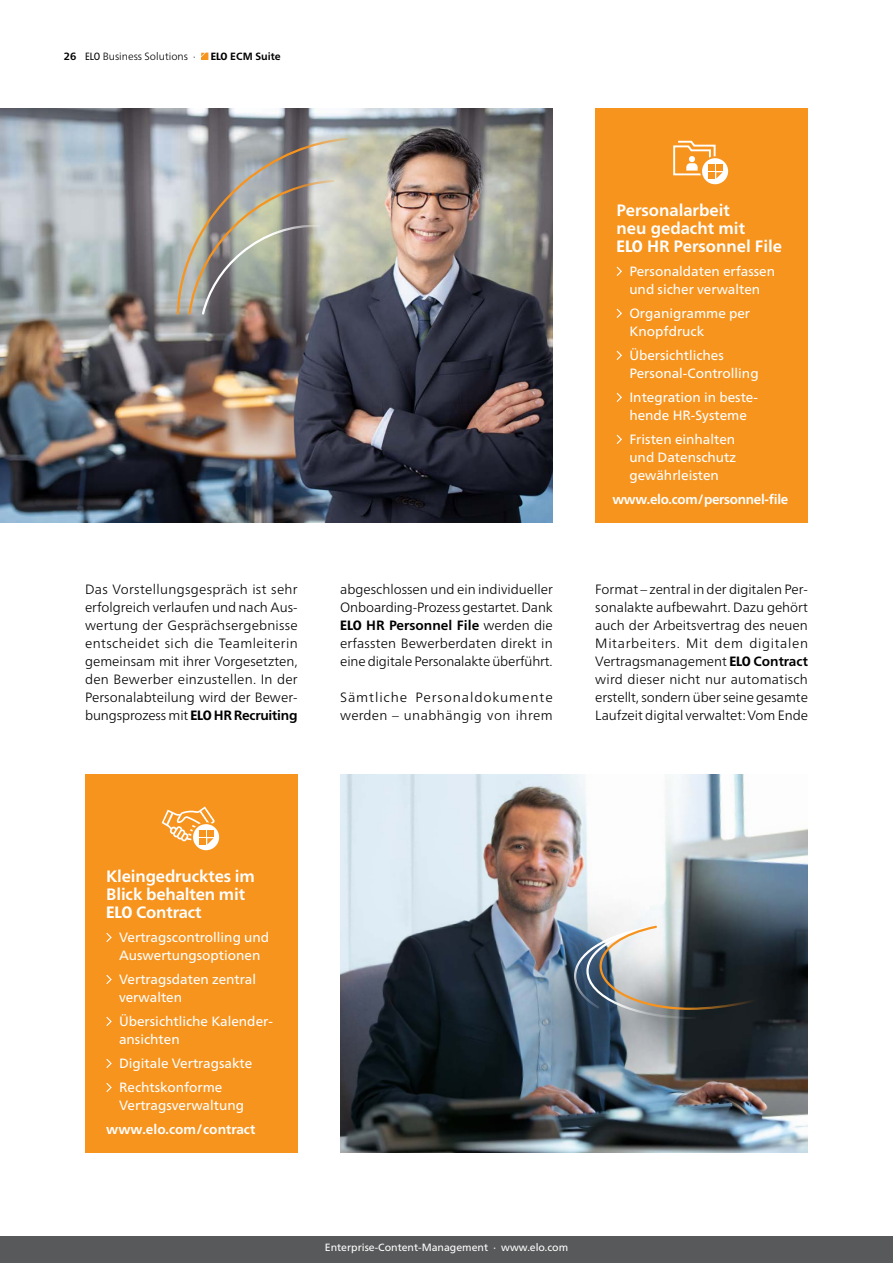
<style>
.page{position:relative;width:893px;height:1263px;background:#fff}
.page>*{position:absolute;margin:0;border:0;box-sizing:border-box;transform-origin:0 0}
.Infobox_HL_11_12_Ver{font:700 16.5px/18px "Frutiger Neue LTW1 G";letter-spacing:-.01em;color:#fff}
.Fließtext_Content_9{font:300 13.5px/18px "Frutiger Neue LTW1 G";color:#000;text-align:justify}
.Infobox_Aufzählung_9{font:13.5px/18px "Frutiger Neue LTW1 G";color:#fff}
.Fließtext_Content_9-2{font:300 13.5px/18px "Frutiger Neue LTW1 G";letter-spacing:.055em;color:#000}
.Infobox_URL{font:700 13.5px "Frutiger Neue LTW1 G";letter-spacing:-.02em;color:#fff}
.Infobox_URL-2{font:700 13.5px "Frutiger Neue LTW1 G";color:#fff}
.t1{font:10.5px "Frutiger Neue LTW1 G";color:#fff}
.t2{font:300 10.5px "Frutiger Neue LTW1 G";color:#000}
.t3{font:700 10.5px "Frutiger Neue LTW1 G";color:#000}
.s1{font-weight:700}
.s2{font-weight:400;font-stretch:condensed}
.s3{font-weight:800;font-stretch:condensed}
</style>
<div class="page">
<img style="left:340px;top:774px;width:468px;height:378px">
<img style="left:0;top:108px;width:553px;height:414px">
<svg style="left:573px;top:924px;width:215px;height:96px;background:#60676c"></svg>
<svg style="left:176px;top:137px;width:173px;height:179px;background:#a09f97"></svg>
<div style="left:85px;top:774px;width:213px;height:378px;background:#f7941e"></div>
<svg style="left:106px;top:933px;width:6px;height:9px"></svg>
<svg style="left:106px;top:975px;width:6px;height:9px"></svg>
<svg style="left:106px;top:1017px;width:6px;height:9px"></svg>
<svg style="left:106px;top:1059px;width:6px;height:9px"></svg>
<svg style="left:106px;top:1083px;width:6px;height:9px"></svg>
<svg style="left:162px;top:806px;width:58px;height:45px"></svg>
<div style="left:595px;top:108px;width:213px;height:414px;background:#f7941e"></div>
<svg style="left:616px;top:266px;width:6px;height:10px"></svg>
<svg style="left:616px;top:308px;width:6px;height:10px"></svg>
<svg style="left:616px;top:350px;width:6px;height:10px"></svg>
<svg style="left:616px;top:392px;width:6px;height:10px"></svg>
<svg style="left:616px;top:434px;width:6px;height:10px"></svg>
<svg style="left:673px;top:140px;width:56px;height:45px"></svg>
<svg style="left:201px;top:53px;width:7px;height:7px"></svg>
<div style="left:0;top:1236px;width:893px;height:27px;background:#58595b"></div>
<p class="t2" style="left:64px;top:50px;width:133px"><span class="s1">26</span> <span class="s2">ELO</span> Business Solutions ·</p>
<p class="t3" style="left:211px;top:50px;width:71px"><span class="s3">ELO</span> ECM Suite</p>
<p class="Fließtext_Content_9" style="left:85px;top:580px;width:214px">Das Vorstellungsgespräch ist sehr erfolgreich verlaufen und nach Aus&shy;wertung der Gesprächsergebnisse entscheidet sich die Teamleiterin gemeinsam mit ihrer Vorgesetzten, den Bewerber einzustellen. In der Personalabteilung wird der Bewer&shy;bungsprozess mit <span class="s3">ELO</span> <span class="s1">HR Recruiting</span></p>
<p class="Fließtext_Content_9" style="left:340px;top:580px;width:214px">abgeschlossen und ein individueller Onboarding-Prozess gestartet. Dank <span class="s3">ELO</span> <span class="s1">HR Personnel File</span> werden die erfassten Bewerberdaten direkt in eine digitale Personalakte überführt.</p>
<p class="Fließtext_Content_9-2" style="left:340px;top:688px;width:214px">Sämtliche Personaldokumente werden – unabhängig von ihrem</p>
<p class="Infobox_HL_11_12_Ver" style="left:617px;top:201px;width:167px">Personalarbeit<br>neu gedacht mit<br><span class="s3">ELO</span> HR Personnel File</p>
<p class="Infobox_Aufzählung_9" style="left:629px;top:262px;width:147px">Personaldaten erfassen und sicher verwalten</p>
<p class="Infobox_Aufzählung_9" style="left:629px;top:304px;width:122px">Organigramme per<br>Knopfdruck</p>
<p class="Infobox_Aufzählung_9" style="left:629px;top:346px;width:131px">Übersichtliches<br>Personal-Controlling</p>
<p class="Infobox_Aufzählung_9" style="left:629px;top:388px;width:130px">Integration in beste&shy;hende HR-Systeme</p>
<p class="Infobox_Aufzählung_9" style="left:629px;top:430px;width:108px;text-align:justify">Fristen einhalten und Datenschutz gewährleisten</p>
<p class="Infobox_URL" style="left:612px;top:491px;width:177px">www.elo.com/personnel-file</p>
<p class="Fließtext_Content_9" style="left:595px;top:580px;width:214px">Format – zentral in der digitalen Per&shy;sonalakte aufbewahrt. Dazu gehört auch der Arbeitsvertrag des neuen Mitarbeiters. Mit dem digitalen Vertragsmanagement <span class="s3">ELO</span> <span class="s1">Contract </span>wird dieser nicht nur automatisch erstellt, sondern über seine gesamte Laufzeit digital verwaltet: Vom Ende</p>
<p class="Infobox_HL_11_12_Ver" style="left:106px;top:867px;width:150px">Kleingedrucktes im<br>Blick behalten mit<br><span class="s3">ELO</span> Contract</p>
<p class="Infobox_Aufzählung_9" style="left:119px;top:928px;width:152px">Vertragscontrolling und<br>Auswertungsoptionen</p>
<p class="Infobox_Aufzählung_9" style="left:119px;top:970px;width:139px">Vertragsdaten zentral verwalten</p>
<p class="Infobox_Aufzählung_9" style="left:119px;top:1012px;width:155px">Übersichtliche Kalender&shy;ansichten</p>
<p class="Infobox_Aufzählung_9" style="left:119px;top:1054px;width:135px">Digitale Vertragsakte</p>
<p class="Infobox_Aufzählung_9" style="left:119px;top:1078px;width:126px">Rechtskonforme<br>Vertragsverwaltung</p>
<p class="Infobox_URL-2" style="left:106px;top:1121px;width:151px">www.elo.com/contract</p>
<p class="t1" style="left:325px;top:1241px;width:245px">Enterprise-Content-Management · www.elo.com</p>
</div>
